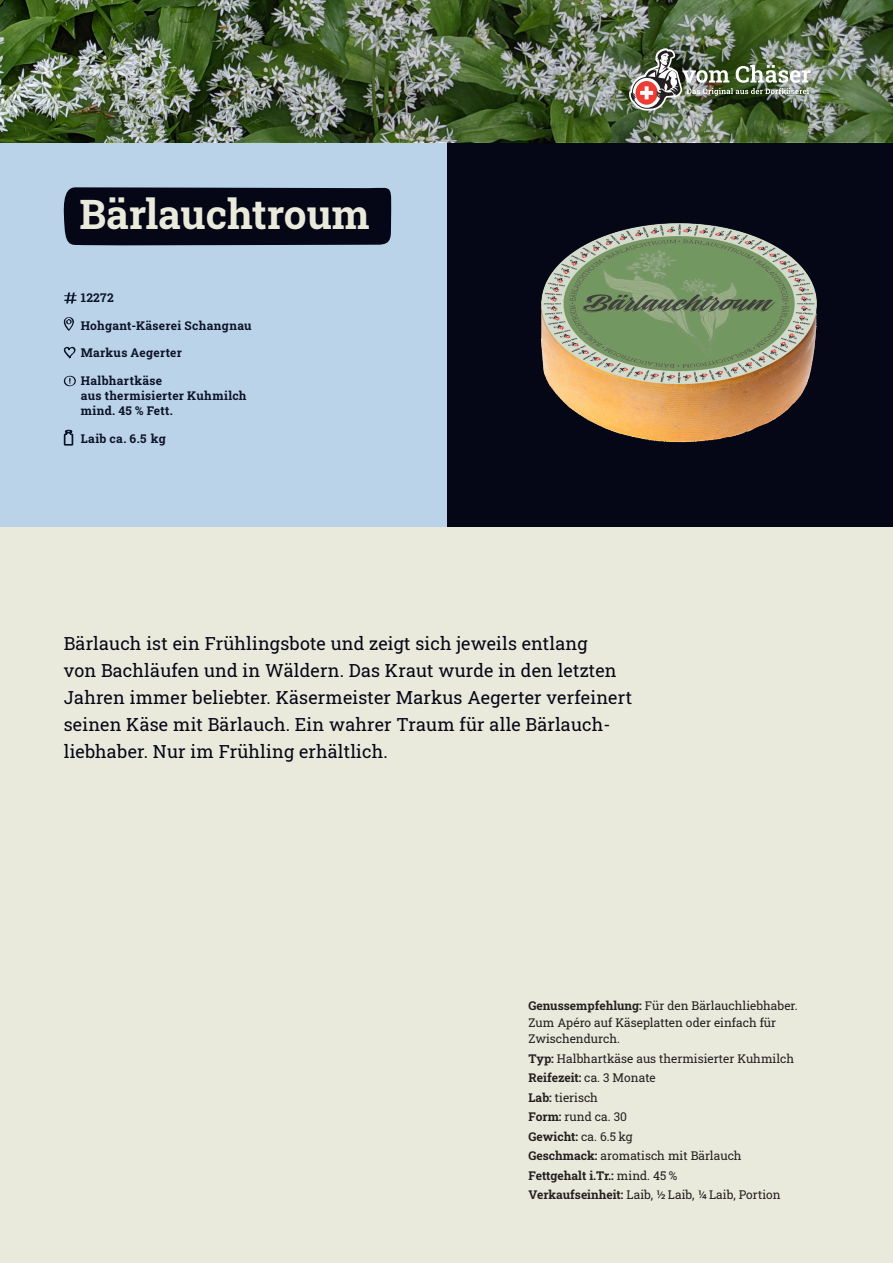
<style>
.page{position:relative;width:893px;height:1263px;background:#fff}
.page>*{position:absolute;margin:0;border:0;box-sizing:border-box;transform-origin:0 0}
.t1{font:700 40.5px "Roboto Slab";color:#eaeadc}
.t2{font:18px/27px "Roboto Slab";letter-spacing:.01em;color:#060716}
.t3{font:12px/16.5px "Roboto Slab";color:#231f20}
.Beschreibung{font:700 12px/15px "Roboto Slab";letter-spacing:.025em;color:#0d1228}
.t4{font:700 12px "Roboto Slab";color:#231f20}
.s1{font-weight:700}
.s2{font-weight:400}
</style>
<div class="page">
<div style="left:446px;top:143px;width:447px;height:384px;background:#060716"></div>
<div style="left:0;top:143px;width:446px;height:384px;background:#bad3e8"></div>
<div style="left:0;top:527px;width:893px;height:736px;background:#eaeadc"></div>
<div style="left:63px;top:187px;width:329px;height:59px;background:#060716"></div>
<svg style="left:64px;top:292px;width:13px;height:12px"></svg>
<svg style="left:63px;top:317px;width:11px;height:14px"></svg>
<svg style="left:63px;top:346px;width:13px;height:13px"></svg>
<svg style="left:64px;top:430px;width:9px;height:15px"></svg>
<svg style="left:63px;top:375px;width:13px;height:12px"></svg>
<img style="left:541px;top:223px;width:276px;height:220px">
<img style="left:0;top:0;width:893px;height:142px">
<img style="left:629px;top:48px;width:182px;height:64px">
<p class="t1" style="left:79px;top:187px;width:292px">Bärlauchtroum</p>
<p class="Beschreibung" style="left:81px;top:290px;width:34px">12272</p>
<p class="Beschreibung" style="left:81px;top:317px;width:172px">Hohgant-Käserei Schangnau</p>
<p class="Beschreibung" style="left:81px;top:345px;width:103px">Markus Aegerter</p>
<p class="Beschreibung" style="left:81px;top:373px;width:167px">Halbhartkäse<br>aus thermisierter Kuhmilch mind. 45 % Fett.</p>
<p class="Beschreibung" style="left:81px;top:431px;width:86px">Laib ca. 6.5 kg</p>
<p class="t2" style="left:64px;top:630px;width:570px">Bärlauch ist ein Frühlingsbote und zeigt sich jeweils entlang<br>von Bachläufen und in Wäldern. Das Kraut wurde in den letzten Jahren immer beliebter. Käsermeister Markus Aegerter verfeinert seinen Käse mit Bärlauch. Ein wahrer Traum für alle Bärlauch&shy;liebhaber. Nur im Frühling erhältlich.</p>
<p class="t3" style="left:529px;top:997px;width:271px"><span class="s1">Genussempfehlung:</span> Für den Bärlauchliebhaber.<br>Zum Apéro auf Käseplatten oder einfach für<br>Zwischendurch.</p>
<p class="t3" style="left:529px;top:1050px;width:267px"><span class="s1">Typ:</span> Halbhartkäse aus thermisierter Kuhmilch</p>
<p class="t4" style="left:529px;top:1070px;width:129px">Reifezeit: <span class="s2">ca. 3 Monate</span></p>
<p class="t3" style="left:529px;top:1089px;width:71px"><span class="s1">Lab:</span> tierisch</p>
<p class="t3" style="left:529px;top:1108px;width:100px"><span class="s1">Form:</span> rund ca. 30</p>
<p class="t4" style="left:529px;top:1128px;width:106px">Gewicht: <span class="s2">ca. 6.5 kg</span></p>
<p class="t3" style="left:529px;top:1147px;width:215px"><span class="s1">Geschmack:</span> aromatisch mit Bärlauch</p>
<p class="t4" style="left:529px;top:1167px;width:150px">Fettgehalt i.Tr.: <span class="s2">mind. 45 %</span></p>
<p class="t3" style="left:529px;top:1186px;width:254px"><span class="s1">Verkaufseinheit:</span> Laib, ½ Laib, ¼ Laib, Portion</p>
</div>
